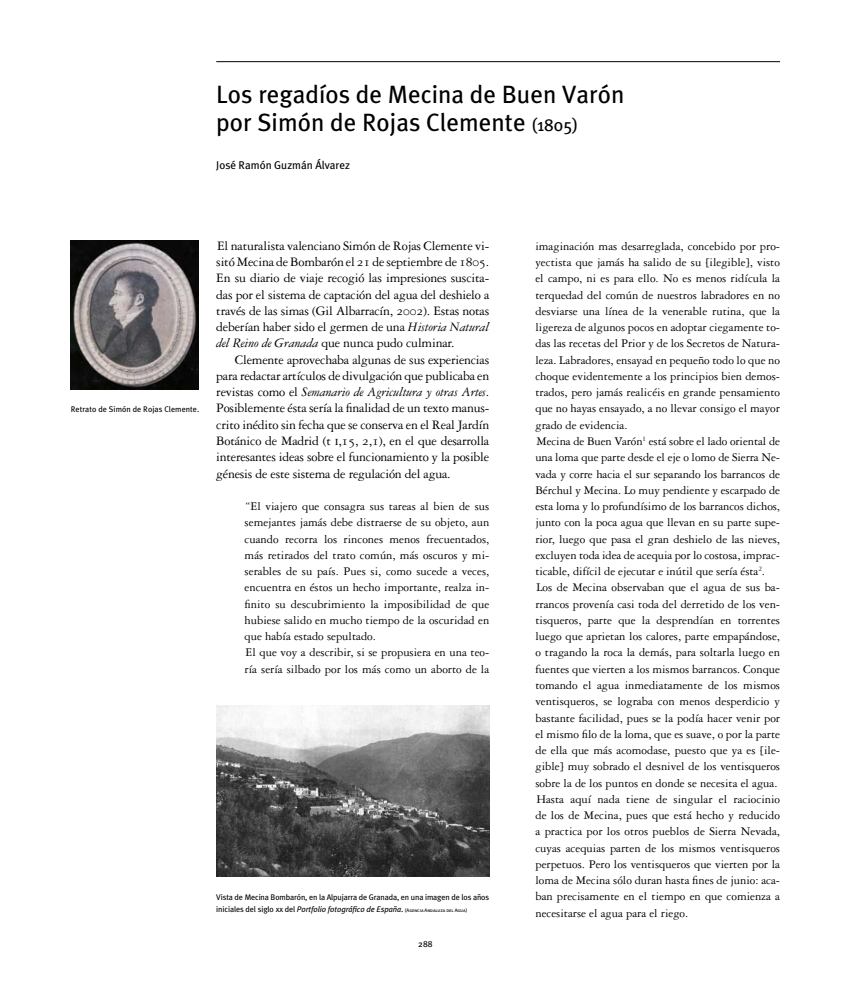
<style>
.page{position:relative;width:851px;height:993px;background:#fff}
.page>*{position:absolute;margin:0;border:0;box-sizing:border-box;transform-origin:0 0}
.t1{font:25px/27.5px "Meta Plus";color:#000}
.t2{font:13.75px "Garamond Three";letter-spacing:-.015em;color:#000}
.t3{font:italic 13.75px "Garamond Three";letter-spacing:-.015em;color:#000}
.t4{font:12.5px/16.2px "Garamond Three";color:#000}
.t5{font:11.25px "Meta Plus";color:#000}
.t6{font:8.75px "Meta Plus";color:#000}
.t7{font:8.12px/11.2px "Meta Plus";letter-spacing:-.015em;color:#000}
.t8{font:8.12px "Meta Plus";letter-spacing:.005em;color:#000}
.s1{font-size:17.5px}
.s2{font-family:"Garamond Three SC"}
.s3{font-style:italic}
.s4{font-style:normal}
.s5{font-family:"Meta Plus Book Caps";font-size:5px}
</style>
<div class="page">
<hr style="left:216px;top:61px;width:564px;height:1px;background:#000">
<img style="left:70px;top:240px;width:128px;height:149px">
<img style="left:216px;top:705px;width:273px;height:171px">
<p class="t1" style="left:216px;top:81px;width:409px">Los regadíos de Mecina de Buen Varón por Simón de Rojas Clemente <span class="s1">(1805)</span></p>
<p class="t5" style="left:216px;top:158px;width:135px">José Ramón Guzmán Álvarez</p>
<p class="t8" style="left:71px;top:405px;width:130px">Retrato de Simón de Rojas Clemente.</p>
<p class="t2" style="left:217px;top:238px;width:273px">El naturalista valenciano Simón de Rojas Clemente vi-</p>
<p class="t2" style="left:216px;top:254px;width:274px">sitó Mecina de Bombarón el <span class="s2">21</span> de septiembre de <span class="s2">1805</span>.</p>
<p class="t2" style="left:216px;top:271px;width:274px">En su diario de viaje recogió las impresiones suscita-</p>
<p class="t2" style="left:216px;top:287px;width:274px">das por el sistema de captación del agua del deshielo a</p>
<p class="t2" style="left:216px;top:303px;width:274px">través de las simas (Gil Albarracín, <span class="s2">2002</span>). Estas notas</p>
<p class="t2" style="left:216px;top:319px;width:274px">deberían haber sido el germen de una <span class="s3">Historia Natural</span></p>
<p class="t2" style="left:216px;top:336px;width:240px"><span class="s3">del Reino de Granada</span> que nunca pudo culminar.</p>
<p class="t2" style="left:235px;top:352px;width:256px">Clemente aprovechaba algunas de sus experiencias</p>
<p class="t2" style="left:216px;top:368px;width:274px">para redactar artículos de divulgación que publicaba en</p>
<p class="t3" style="left:216px;top:384px;width:274px"><span class="s4">revistas como el</span> Semanario de Agricultura y otras Artes<span class="s4">.</span></p>
<p class="t2" style="left:216px;top:401px;width:274px">Posiblemente ésta sería la finalidad de un texto manus-</p>
<p class="t2" style="left:216px;top:417px;width:274px">crito inédito sin fecha que se conserva en el Real Jardín</p>
<p class="t2" style="left:216px;top:433px;width:274px">Botánico de Madrid (t <span class="s2">i,15, 2,1</span>), en el que desarrolla</p>
<p class="t2" style="left:216px;top:449px;width:274px">interesantes ideas sobre el funcionamiento y la posible</p>
<p class="t2" style="left:216px;top:466px;width:236px">génesis de este sistema de regulación del agua.</p>
<p class="t4" style="left:244px;top:498px;width:246px">“El viajero que consagra sus tareas al bien de sus semejantes jamás debe distraerse de su objeto, aun cuando recorra los rincones menos frecuentados, más retirados del trato común, más oscuros y mi&shy;serables de su país. Pues si, como sucede a veces, encuentra en éstos un hecho importante, realza in&shy;finito su descubrimiento la imposibilidad de que hubiese salido en mucho tiempo de la oscuridad en que había estado sepultado.<br>El que voy a describir, si se propusiera en una teo&shy;ría sería silbado por los más como un aborto de la</p>
<p class="t7" style="left:216px;top:891px;width:274px">Vista de Mecina Bombarón, en la Alpujarra de Granada, en una imagen de los años iniciales del siglo xx del <span class="s3">Portfolio fotográfico de España</span>. <span class="s5">(Agencia Andaluza del Agua)</span></p>
<p class="t6" style="left:418px;top:938px;width:16px">288</p>
<p class="t4" style="left:535px;top:238px;width:246px">imaginación mas desarreglada, concebido por pro&shy;yectista que jamás ha salido de su [ilegible], visto el campo, ni es para ello. No es menos ridícula la terquedad del común de nuestros labradores en no desviarse una línea de la venerable rutina, que la ligereza de algunos pocos en adoptar ciegamente to&shy;das las recetas del Prior y de los Secretos de Natura&shy;leza. Labradores, ensayad en pequeño todo lo que no choque evidentemente a los principios bien demos&shy;trados, pero jamás realicéis en grande pensamiento que no hayas ensayado, a no llevar consigo el mayor grado de evidencia.<br>Mecina de Buen Varón<sup>1</sup> está sobre el lado oriental de una loma que parte desde el eje o lomo de Sierra Ne&shy;vada y corre hacia el sur separando los barrancos de Bérchul y Mecina. Lo muy pendiente y escarpado de esta loma y lo profundísimo de los barrancos dichos, junto con la poca agua que llevan en su parte supe&shy;rior, luego que pasa el gran deshielo de las nieves, excluyen toda idea de acequia por lo costosa, imprac&shy;ticable, difícil de ejecutar e inútil que sería ésta<sup>2</sup>.<br>Los de Mecina observaban que el agua de sus ba&shy;rrancos provenía casi toda del derretido de los ven&shy;tisqueros, parte que la desprendían en torrentes luego que aprietan los calores, parte empapándose, o tragando la roca la demás, para soltarla luego en fuentes que vierten a los mismos barrancos. Conque tomando el agua inmediatamente de los mismos ventisqueros, se lograba con menos desperdicio y bastante facilidad, pues se la podía hacer venir por el mismo filo de la loma, que es suave, o por la parte de ella que más acomodase, puesto que ya es [ile&shy;gible] muy sobrado el desnivel de los ventisqueros sobre la de los puntos en donde se necesita el agua.<br>Hasta aquí nada tiene de singular el raciocinio de los de Mecina, pues que está hecho y reducido a practica por los otros pueblos de Sierra Nevada, cuyas acequias parten de los mismos ventisqueros perpetuos. Pero los ventisqueros que vierten por la loma de Mecina sólo duran hasta fines de junio: aca&shy;ban precisamente en el tiempo en que comienza a necesitarse el agua para el riego.</p>
</div>
